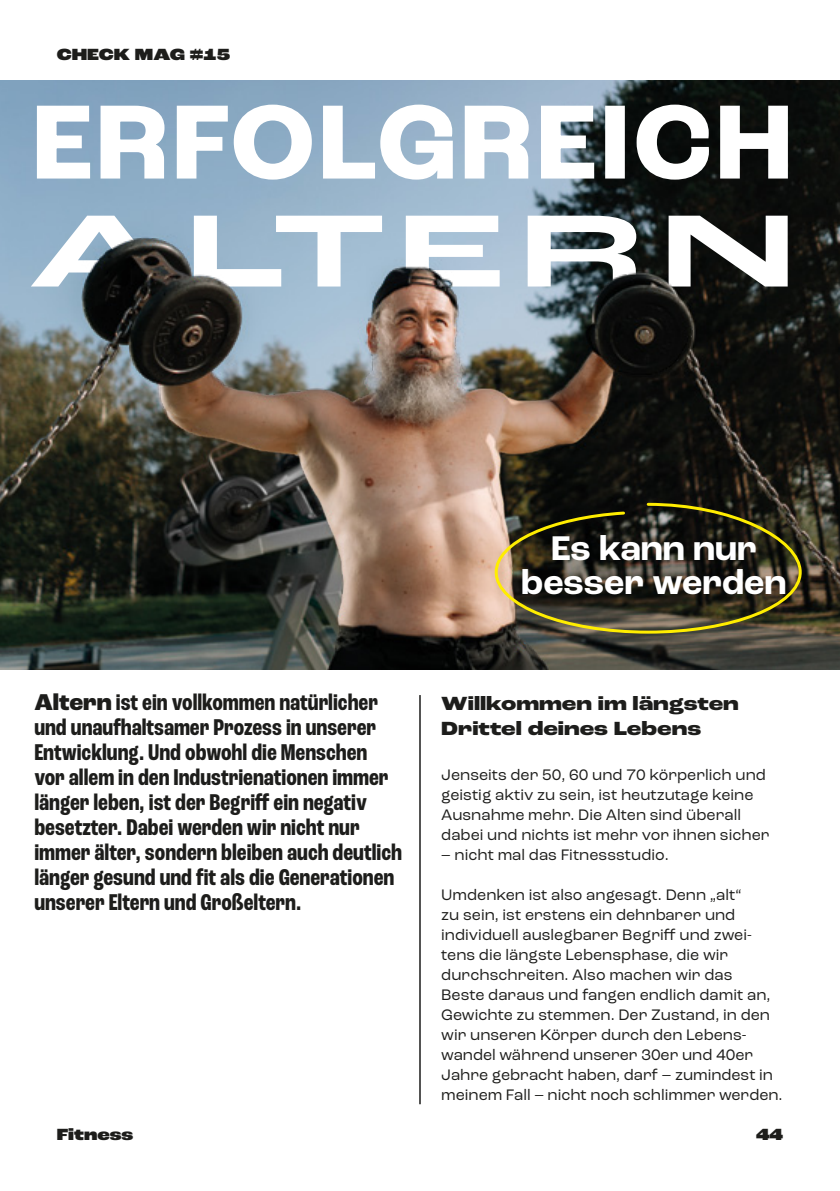
<style>
.page{position:relative;width:840px;height:1191px;background:#fff}
.page>*{position:absolute;margin:0;border:0;box-sizing:border-box;transform-origin:0 0}
.t1{font:700 36px/34px "Roc Grotesk";color:#fff;text-align:center}
.t2{font:700 condensed 24px/25px "Roc Grotesk";color:#1d1d1b}
.t3{font:800 expanded 20px/25px "Roc Grotesk";color:#1d1d1b}
.t4{font:900 expanded 17px "Roc Grotesk";color:#1d1d1b}
.t5{font:16px/20px "Roc Grotesk";color:#1d1d1b}
.s1{font-weight:800;font-stretch:normal}
</style>
<div class="page">
<img style="left:0;top:80px;width:839px;height:589px">
<hr style="left:419px;top:695px;width:1px;height:409px;background:#1d1d1b">
<svg style="left:36px;top:104px;width:752px;height:77px"></svg>
<svg style="left:31px;top:216px;width:140px;height:70px"></svg>
<svg style="left:194px;top:216px;width:188px;height:70px"></svg>
<svg style="left:405px;top:216px;width:94px;height:70px"></svg>
<svg style="left:527px;top:216px;width:109px;height:70px"></svg>
<svg style="left:668px;top:216px;width:119px;height:70px"></svg>
<svg style="left:493px;top:501px;width:309px;height:134px;background:#3e3925"></svg>
<p class="t4" style="left:57px;top:44px;width:175px">CHECK MAG #15</p>
<p class="t2" style="left:34px;top:690px;width:369px"><span class="s1">Altern</span> ist ein vollkommen natürlicher und unaufhaltsamer Prozess in unserer Entwicklung. Und obwohl die Menschen vor allem in den Industrienationen immer länger leben, ist der Begriff ein negativ besetzter. Dabei werden wir nicht nur immer älter, sondern bleiben auch deutlich länger gesund und fit als die Generationen unserer Eltern und Großeltern.</p>
<h1 class="t1" style="left:521px;top:532px;width:266px">Es kann nur besser werden</h1>
<p class="t3" style="left:441px;top:692px;width:299px">Willkommen im längsten<br>Drittel deines Lebens</p>
<p class="t5" style="left:441px;top:765px;width:329px">Jenseits der 50, 60 und 70 körperlich und geistig aktiv zu sein, ist heutzutage keine Ausnahme mehr. Die Alten sind überall dabei und nichts ist mehr vor ihnen sicher</p>
<p class="t5" style="left:441px;top:845px;width:229px">– nicht mal das Fitnessstudio.</p>
<p class="t5" style="left:441px;top:885px;width:343px">Umdenken ist also angesagt. Denn „alt“<br>zu sein, ist erstens ein dehnbarer und individuell auslegbarer Begriff und zwei&shy;tens die längste Lebensphase, die wir durchschreiten. Also machen wir das<br>Beste daraus und fangen endlich damit an, Gewichte zu stemmen. Der Zustand, in den wir unseren Körper durch den Lebens&shy;wandel während unserer 30er und 40er Jahre gebracht haben, darf – zumindest in meinem Fall – nicht noch schlimmer werden.</p>
<p class="t4" style="left:57px;top:1124px;width:78px">Fitness</p>
<p class="t4" style="left:755px;top:1124px;width:29px">44</p>
</div>
